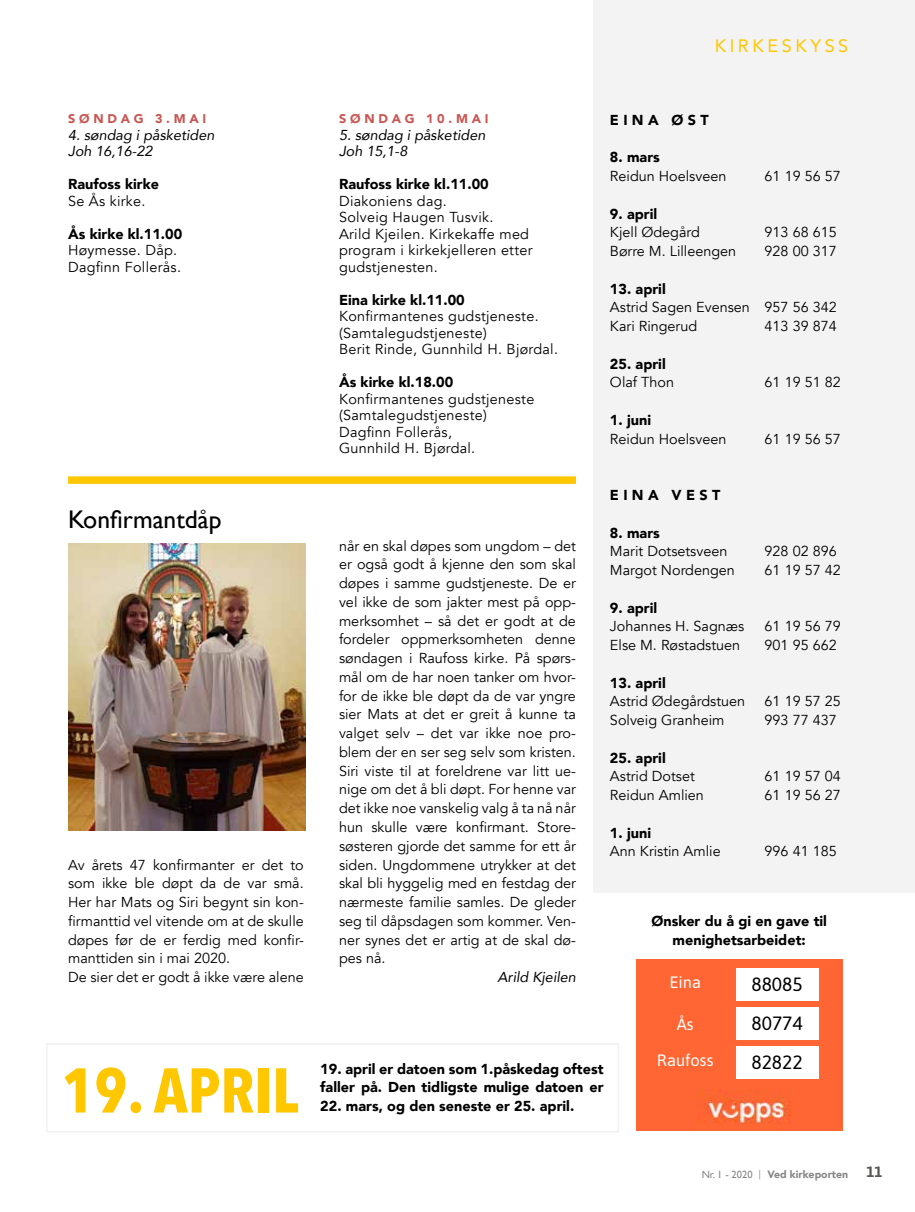
<style>
.page{position:relative;width:915px;height:1212px;background:#fff}
.page>*{position:absolute;margin:0;border:0;box-sizing:border-box;transform-origin:0 0}
.t1{font:700 62.55px "Avenir Next Condensed";color:#fec700}
.t2{font:25.5px "Gill Sans";color:#000}
.t3{font:19.2px/38.8px "Asap";color:#000;text-align:justify}
.t4{font:18px "Avenir";letter-spacing:.2em;color:#fec700}
.t5{font:16.5px/36.2px "Asap";color:#fff;text-align:center}
.t6{font:14.4px/18.8px "Avenir";color:#000}
.t7{font:14.4px/16.5px "Avenir";letter-spacing:.02em;color:#000}
.t8{font:900 14.4px/18.8px "Avenir";color:#000;text-align:center}
.t9{font:italic 14.4px/16.5px "Avenir";color:#000}
.t10{font:900 14.4px "Avenir";letter-spacing:.3em;color:#000}
.t11{font:900 12.6px "Avenir";letter-spacing:.3em;color:#c85552}
.t12{font:900 10.5px "Avenir";color:#878787}
.s1{font-family:"Gill Sans";font-weight:400}
.s2{font-family:"Asap";font-weight:400}
.s3{font-family:"Asap";font-weight:700;font-size:15px;color:#575756}
</style>
<div class="page">
<div style="left:592px;top:0;width:322px;height:893px;background:#f3f3f3"></div>
<div style="left:635px;top:959px;width:207px;height:171px;background:#f63"></div>
<img style="left:695px;top:1089px;width:95px;height:35px">
<div style="left:735px;top:969px;width:83px;height:32px;background:#fff"></div>
<div style="left:735px;top:1007px;width:83px;height:32px;background:#fff"></div>
<div style="left:735px;top:1046px;width:83px;height:33px;background:#fff"></div>
<div style="left:68px;top:476px;width:507px;height:8px;background:#fec700"></div>
<img style="left:68px;top:544px;width:237px;height:287px">
<div style="left:46px;top:1043px;width:573px;height:89px;border:2px solid #f2f1f2"></div>
<p class="t11" style="left:68px;top:108px;width:140px">SØNDAG 3.MAI</p>
<p class="t9" style="left:68px;top:126px;width:148px">4. søndag i påsketiden<br>Joh 16,16-22</p>
<p class="t8" style="left:68px;top:174px;width:92px">Raufoss kirke</p>
<p class="t7" style="left:68px;top:193px;width:79px">Se Ås kirke.</p>
<p class="t8" style="left:68px;top:224px;width:116px">Ås kirke kl.11.00</p>
<p class="t7" style="left:68px;top:242px;width:114px">Høymesse. Dåp.<br>Dagfinn Follerås.</p>
<p class="t11" style="left:339px;top:108px;width:151px">SØNDAG 10.MAI</p>
<p class="t9" style="left:339px;top:126px;width:148px">5. søndag i påsketiden<br>Joh 15,1-8</p>
<p class="t8" style="left:339px;top:174px;width:151px">Raufoss kirke kl.11.00</p>
<p class="t7" style="left:339px;top:193px;width:195px">Diakoniens dag.<br>Solveig Haugen Tusvik.<br>Arild Kjeilen. Kirkekaffe med program i kirkekjelleren etter gudstjenesten.</p>
<p class="t8" style="left:339px;top:290px;width:127px">Eina kirke kl.11.00</p>
<p class="t7" style="left:339px;top:308px;width:220px">Konfirmantenes gudstjeneste. (Samtalegudstjeneste)<br>Berit Rinde, Gunnhild H. Bjørdal.</p>
<p class="t8" style="left:339px;top:372px;width:116px">Ås kirke kl.18.00</p>
<p class="t7" style="left:339px;top:391px;width:197px">Konfirmantenes gudstjeneste (Samtalegudstjeneste)<br>Dagfinn Follerås,<br>Gunnhild H. Bjørdal.</p>
<p class="t4" style="left:714px;top:31px;width:135px">KIRKESKYSS</p>
<p class="t8" style="left:609px;top:110px;width:100px">EINA ØST</p>
<p class="t8" style="left:609px;top:148px;width:51px">8. mars</p>
<p class="t6" style="left:609px;top:167px;width:118px">Reidun Hoelsveen</p>
<p class="t6" style="left:764px;top:167px;width:78px">61 19 56 57</p>
<p class="t8" style="left:609px;top:204px;width:49px">9. april</p>
<p class="t6" style="left:609px;top:223px;width:91px">Kjell Ødegård</p>
<p class="t6" style="left:764px;top:223px;width:74px">913 68 615</p>
<p class="t6" style="left:609px;top:242px;width:128px">Børre M. Lilleengen</p>
<p class="t6" style="left:764px;top:242px;width:74px">928 00 317</p>
<p class="t8" style="left:609px;top:279px;width:57px">13. april</p>
<p class="t6" style="left:609px;top:298px;width:228px">Astrid Sagen Evensen 957 56 342<br>Kari Ringerud</p>
<p class="t6" style="left:764px;top:317px;width:74px">413 39 874</p>
<p class="t8" style="left:609px;top:354px;width:57px">25. april</p>
<p class="t6" style="left:609px;top:373px;width:66px">Olaf Thon</p>
<p class="t6" style="left:764px;top:373px;width:78px">61 19 51 82</p>
<p class="t8" style="left:609px;top:410px;width:43px">1. juni</p>
<p class="t6" style="left:609px;top:430px;width:118px">Reidun Hoelsveen</p>
<p class="t6" style="left:764px;top:430px;width:78px">61 19 56 57</p>
<p class="t10" style="left:609px;top:483px;width:112px">EINA VEST</p>
<p class="t8" style="left:609px;top:523px;width:51px">8. mars</p>
<p class="t6" style="left:609px;top:542px;width:119px">Marit Dotsetsveen</p>
<p class="t6" style="left:764px;top:542px;width:74px">928 02 896</p>
<p class="t6" style="left:609px;top:561px;width:126px">Margot Nordengen</p>
<p class="t6" style="left:764px;top:561px;width:78px">61 19 57 42</p>
<p class="t8" style="left:609px;top:598px;width:49px">9. april</p>
<p class="t6" style="left:609px;top:617px;width:136px">Johannes H. Sagnæs</p>
<p class="t6" style="left:764px;top:617px;width:78px">61 19 56 79</p>
<p class="t6" style="left:609px;top:636px;width:132px">Else M. Røstadstuen</p>
<p class="t6" style="left:764px;top:636px;width:74px">901 95 662</p>
<p class="t8" style="left:609px;top:673px;width:57px">13. april</p>
<p class="t6" style="left:609px;top:692px;width:137px">Astrid Ødegårdstuen</p>
<p class="t6" style="left:764px;top:692px;width:78px">61 19 57 25</p>
<p class="t6" style="left:609px;top:711px;width:116px">Solveig Granheim</p>
<p class="t6" style="left:764px;top:711px;width:74px">993 77 437</p>
<p class="t8" style="left:609px;top:748px;width:57px">25. april</p>
<p class="t6" style="left:609px;top:767px;width:86px">Astrid Dotset</p>
<p class="t6" style="left:764px;top:767px;width:78px">61 19 57 04</p>
<p class="t6" style="left:609px;top:786px;width:95px">Reidun Amlien</p>
<p class="t6" style="left:764px;top:786px;width:78px">61 19 56 27</p>
<p class="t8" style="left:609px;top:823px;width:43px">1. juni</p>
<p class="t6" style="left:609px;top:842px;width:112px">Ann Kristin Amlie</p>
<p class="t6" style="left:764px;top:842px;width:74px">996 41 185</p>
<h2 class="t2" style="left:68px;top:504px;width:155px">Konfirmantdåp</h2>
<p class="t6" style="left:339px;top:537px;width:238px;text-align:justify">når en skal døpes som ungdom – det er også godt å kjenne den som skal døpes i samme gudstjeneste. De er vel ikke de som jakter mest på opp&shy;merksomhet – så det er godt at de fordeler oppmerksomheten denne søndagen i Raufoss kirke. På spørs&shy;mål om de har noen tanker om hvor&shy;for de ikke ble døpt da de var yngre sier Mats at det er greit å kunne ta valget selv – det var ikke noe pro&shy;blem der en ser seg selv som kristen.<br>Siri viste til at foreldrene var litt ue&shy;nige om det å bli døpt. For henne var det ikke noe vanskelig valg å ta nå når hun skulle være konfirmant. Store&shy;søsteren gjorde det samme for ett år siden. Ungdommene utrykker at det skal bli hyggelig med en festdag der nærmeste familie samles. De gleder seg til dåpsdagen som kommer. Ven&shy;ner synes det er artig at de skal dø&shy;pes nå.</p>
<p class="t9" style="left:497px;top:969px;width:80px">Arild Kjeilen</p>
<p class="t6" style="left:68px;top:855px;width:237px">Av årets 47 konfirmanter er det to som ikke ble døpt da de var små.<br>Her har Mats og Siri begynt sin kon&shy;firmanttid vel vitende om at de skulle døpes før de er ferdig med konfir&shy;manttiden sin i mai 2020.<br>De sier det er godt å ikke være alene</p>
<p class="t8" style="left:651px;top:911px;width:177px">Ønsker du å gi en gave til menighetsarbeidet:</p>
<p class="t5" style="left:669px;top:963px;width:33px">Eina</p>
<p class="t5" style="left:656px;top:1005px;width:58px">Ås<br>Raufoss</p>
<h3 class="t3" style="left:751px;top:964px;width:53px">88085<br>80774<br>82822</h3>
<h1 class="t1" style="left:62px;top:1052px;width:238px">19. APRIL</h1>
<p class="t8" style="left:320px;top:1059px;width:285px;text-align:left">19. april er datoen som 1.påskedag oftest faller på. Den tidligste mulige datoen er</p>
<p class="t8" style="left:320px;top:1096px;width:255px">22. mars, og den seneste er 25. april.</p>
<p class="t12" style="left:701px;top:1165px;width:182px"><span class="s1">Nr. 1 - 2020</span> <span class="s2">|</span> Ved kirkeporten <span class="s3">11</span></p>
</div>
